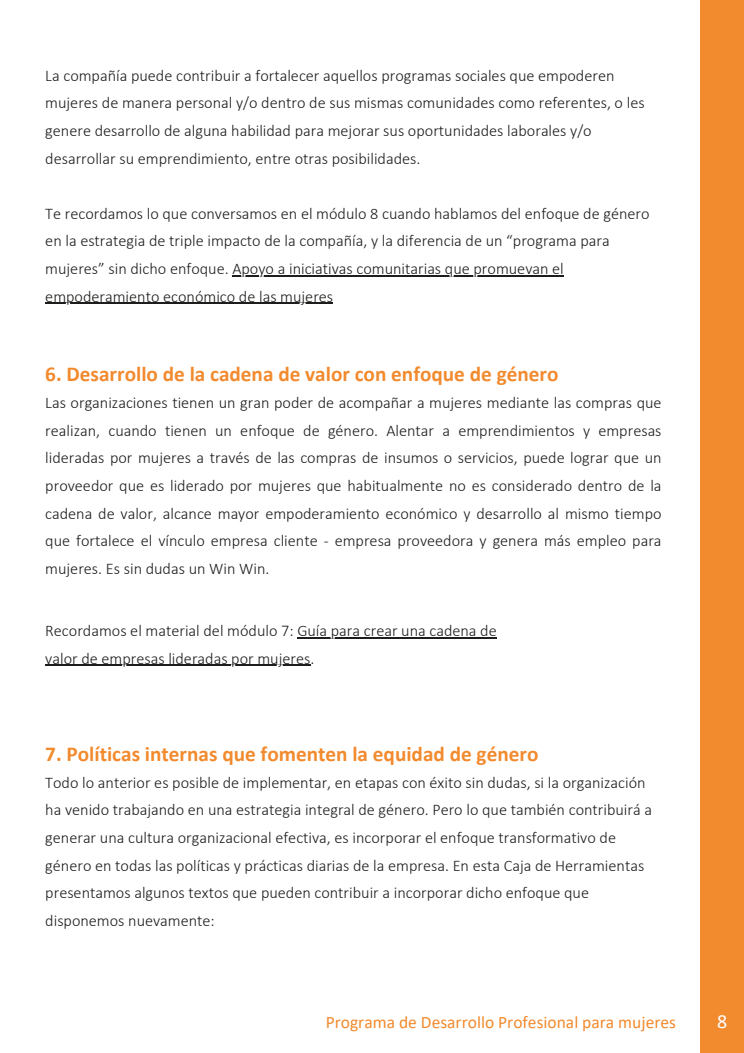
<style>
.page{position:relative;width:744px;height:1053px;background:#fff}
.page>*{position:absolute;margin:0;border:0;box-sizing:border-box;transform-origin:0 0}
.t1{font:700 21.24px "Calibri";color:#f28a2e}
.t2{font:20px "Calibri";color:#fff}
.t3{font:17.48px "Calibri";color:#f28a2e}
.t4{font:300 16.24px/27.6px "Calibri";color:#1d1e1c}
</style>
<div class="page">
<div style="left:700px;top:0;width:44px;height:1052px;background:#f28a2e"></div>
<hr style="left:297px;top:637px;width:200px;height:1px;background:#1d1e1c">
<hr style="left:45px;top:664px;width:265px;height:2px;background:#1d1e1c">
<hr style="left:232px;top:275px;width:332px;height:1px;background:#1d1e1c">
<hr style="left:45px;top:302px;width:288px;height:2px;background:#1d1e1c">
<p class="t4" style="left:45px;top:63px;width:601px">La compañía puede contribuir a fortalecer aquellos programas sociales que empoderen mujeres de manera personal y/o dentro de sus mismas comunidades como referentes, o les genere desarrollo de alguna habilidad para mejorar sus oportunidades laborales y/o desarrollar su emprendimiento, entre otras posibilidades.</p>
<p class="t4" style="left:45px;top:201px;width:606px">Te recordamos lo que conversamos en el módulo 8 cuando hablamos del enfoque de género en la estrategia de triple impacto de la compañía, y la diferencia de un “programa para mujeres” sin dicho enfoque. Apoyo a iniciativas comunitarias que promuevan el empoderamiento económico de las mujeres</p>
<h1 class="t1" style="left:45px;top:365px;width:515px">6. Desarrollo de la cadena de valor con enfoque de género</h1>
<h1 class="t4" style="left:45px;top:390px;width:618px;text-align:justify">Las organizaciones tienen un gran poder de acompañar a mujeres mediante las compras que realizan, cuando tienen un enfoque de género. Alentar a emprendimientos y empresas lideradas por mujeres a través de las compras de insumos o servicios, puede lograr que un proveedor que es liderado por mujeres que habitualmente no es considerado dentro de la cadena de valor, alcance mayor empoderamiento económico y desarrollo al mismo tiempo que fortalece el vínculo empresa cliente - empresa proveedora y genera más empleo para mujeres. Es sin dudas un Win Win.</h1>
<h1 class="t4" style="left:45px;top:618px;width:453px">Recordamos el material del módulo 7: Guía para crear una cadena de</h1>
<h1 class="t4" style="left:45px;top:645px;width:271px">valor de empresas lideradas por mujeres.</h1>
<h1 class="t1" style="left:45px;top:744px;width:495px">7. Políticas internas que fomenten la equidad de género</h1>
<h1 class="t4" style="left:45px;top:770px;width:608px">Todo lo anterior es posible de implementar, en etapas con éxito sin dudas, si la organización ha venido trabajando en una estrategia integral de género. Pero lo que también contribuirá a generar una cultura organizacional efectiva, es incorporar el enfoque transformativo de género en todas las políticas y prácticas diarias de la empresa. En esta Caja de Herramientas presentamos algunos textos que pueden contribuir a incorporar dicho enfoque que disponemos nuevamente:</h1>
<p class="t3" style="left:326px;top:1014px;width:352px">Programa de Desarrollo Profesional para mujeres</p>
<h1 class="t2" style="left:717px;top:1013px;width:12px">8</h1>
</div>
